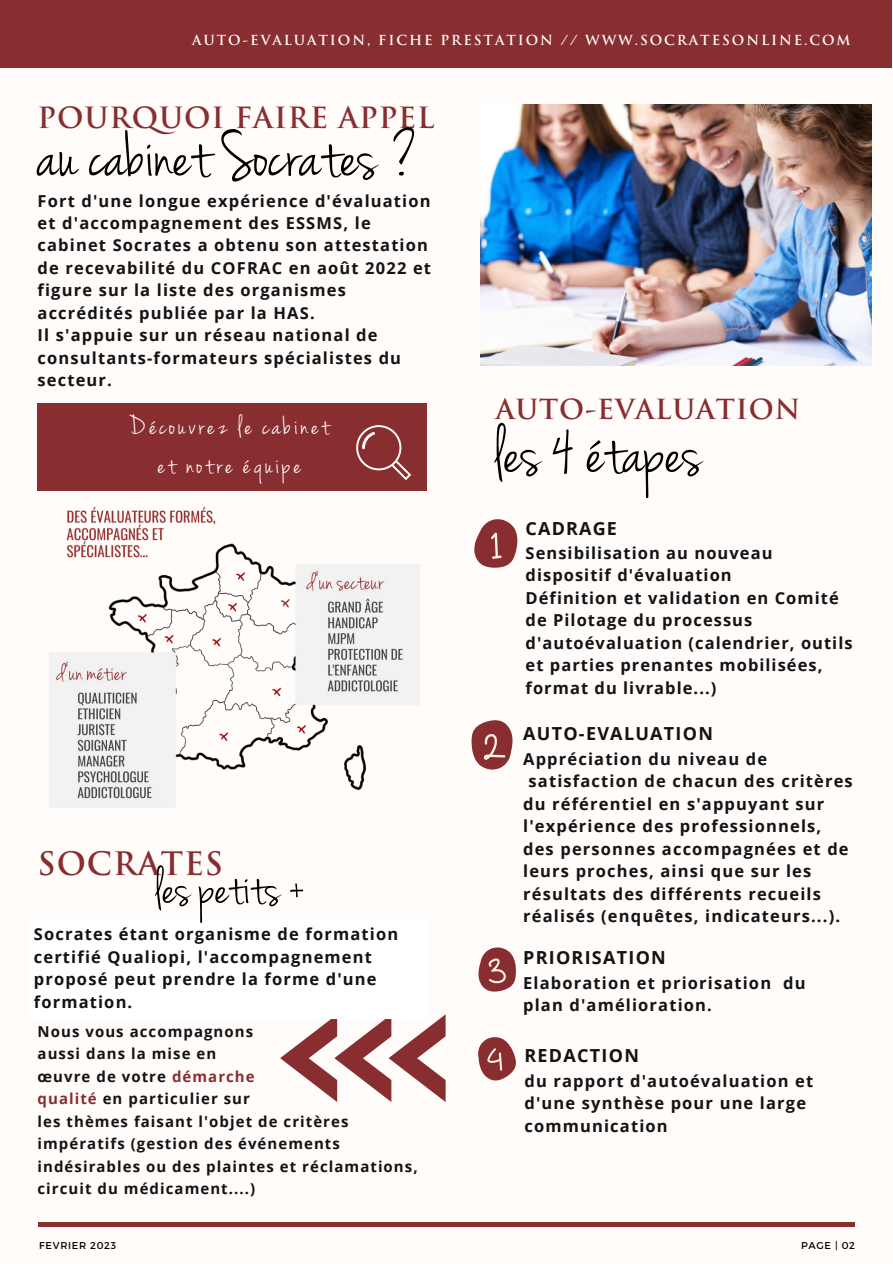
<style>
.page{position:relative;width:893px;height:1264px;background:#fff}
.page>*{position:absolute;margin:0;border:0;box-sizing:border-box;transform-origin:0 0}
.t1{font:70.8px "Jenna Sue Pro";color:#000}
.t2{font:70.65px "Jenna Sue Pro";color:#000}
.t3{font:54.3px "Jenna Sue Pro";color:#000}
.t4{font:700 31.5px "Trajan Pro";letter-spacing:.03em;color:#882e31}
.t5{font:28.5px/39.3px "Jenna Sue Pro";letter-spacing:.105em;color:#fff;text-align:center}
.t6{font:700 28.5px "Trajan Pro";letter-spacing:.03em;color:#882e31}
.t7{font:700 27px "Trajan Pro";letter-spacing:.03em;color:#882e31}
.t8{font:700 18px "Open Sans";letter-spacing:.07em;color:#131315}
.t9{font:700 16.5px/22.5px "Open Sans";letter-spacing:.07em;color:#131315}
.t10{font:700 15px/22.5px "Open Sans";letter-spacing:.07em;color:#131315}
.t11{font:700 13.5px "Trajan Pro";letter-spacing:.14em;color:#fdfcfc}
.t12{font:9.9px "Montserrat";letter-spacing:.07em;color:#000}
.s1{color:#882e31}
</style>
<div class="page">
<div style="left:0;top:0;width:892px;height:1262px;background:#fffcfa"></div>
<div style="left:0;top:0;width:891px;height:67px;background:#882e31"></div>
<img style="left:480px;top:105px;width:391px;height:260px">
<svg style="left:474px;top:519px;width:43px;height:49px"></svg>
<svg style="left:471px;top:720px;width:42px;height:49px"></svg>
<svg style="left:478px;top:947px;width:38px;height:45px"></svg>
<svg style="left:478px;top:1037px;width:38px;height:43px"></svg>
<div style="left:38px;top:402px;width:388px;height:88px;background:#882e31"></div>
<svg style="left:280px;top:1015px;width:165px;height:87px"></svg>
<svg style="left:356px;top:425px;width:55px;height:55px"></svg>
<hr style="left:39px;top:1222px;width:816px;height:4px;background:#882e31">
<img style="left:49px;top:506px;width:371px;height:302px">
<div style="left:29px;top:918px;width:398px;height:100px;background:#fff"></div>
<p class="t11" style="left:192px;top:31px;width:660px">AUTO-EVALUATION, FICHE PRESTATION // WWW.SOCRATESONLINE.COM</p>
<h3 class="t6" style="left:38px;top:99px;width:398px">POURQUOI FAIRE APPEL</h3>
<h2 class="t2" style="left:38px;top:114px;width:382px">au cabinet Socrates ?</h2>
<p class="t9" style="left:38px;top:189px;width:395px">Fort d'une longue expérience d'évaluation et d'accompagnement des ESSMS, le cabinet Socrates a obtenu son attestation de recevabilité du COFRAC en août 2022 et figure sur la liste des organismes accrédités publiée par la HAS.<br>Il s'appuie sur un réseau national de consultants-formateurs spécialistes du secteur.</p>
<h3 class="t5" style="left:129px;top:407px;width:202px">Découvrez le cabinet et notre équipe</h3>
<h3 class="t4" style="left:38px;top:844px;width:187px">SOCRATES</h3>
<h3 class="t3" style="left:156px;top:855px;width:153px">les petits +</h3>
<p class="t9" style="left:34px;top:922px;width:366px">Socrates étant organisme de formation certifié Qualiopi, l'accompagnement proposé peut prendre la forme d'une formation.</p>
<p class="t10" style="left:38px;top:1019px;width:381px">Nous vous accompagnons<br>aussi dans la mise en<br>œuvre de votre <span class="s1">démarche<br>qualité</span> en particulier sur<br>les thèmes faisant l'objet de critères impératifs (gestion des événements indésirables ou des plaintes et réclamations, circuit du médicament....)</p>
<h3 class="t7" style="left:495px;top:392px;width:306px">AUTO-EVALUATION</h3>
<h1 class="t1" style="left:495px;top:410px;width:207px">les 4 étapes</h1>
<p class="t8" style="left:525px;top:516px;width:93px">CADRAGE</p>
<p class="t9" style="left:525px;top:541px;width:328px">Sensibilisation au nouveau dispositif d'évaluation<br>Définition et validation en Comité de Pilotage du processus d'autoévaluation (calendrier, outils et parties prenantes mobilisées, format du livrable...)</p>
<p class="t8" style="left:523px;top:720px;width:191px">AUTO-EVALUATION</p>
<p class="t9" style="left:523px;top:747px;width:245px">Appréciation du niveau de</p>
<p class="t9" style="left:528px;top:769px;width:326px">satisfaction de chacun des critères</p>
<p class="t9" style="left:523px;top:792px;width:303px">du référentiel en s'appuyant sur</p>
<p class="t9" style="left:523px;top:814px;width:299px">l'expérience des professionnels,</p>
<p class="t9" style="left:523px;top:836px;width:327px">des personnes accompagnées et de</p>
<p class="t9" style="left:523px;top:859px;width:289px">leurs proches, ainsi que sur les</p>
<p class="t9" style="left:523px;top:881px;width:299px">résultats des différents recueils</p>
<p class="t9" style="left:523px;top:904px;width:318px">réalisés (enquêtes, indicateurs...).</p>
<p class="t8" style="left:523px;top:945px;width:144px">PRIORISATION</p>
<p class="t9" style="left:523px;top:971px;width:284px">Elaboration et priorisation du plan d'amélioration.</p>
<p class="t8" style="left:524px;top:1042px;width:116px">REDACTION</p>
<p class="t9" style="left:524px;top:1069px;width:290px">du rapport d'autoévaluation et d'une synthèse pour une large communication</p>
<p class="t12" style="left:39px;top:1239px;width:78px">FEVRIER 2023</p>
<p class="t12" style="left:801px;top:1239px;width:55px">PAGE | 02</p>
</div>
